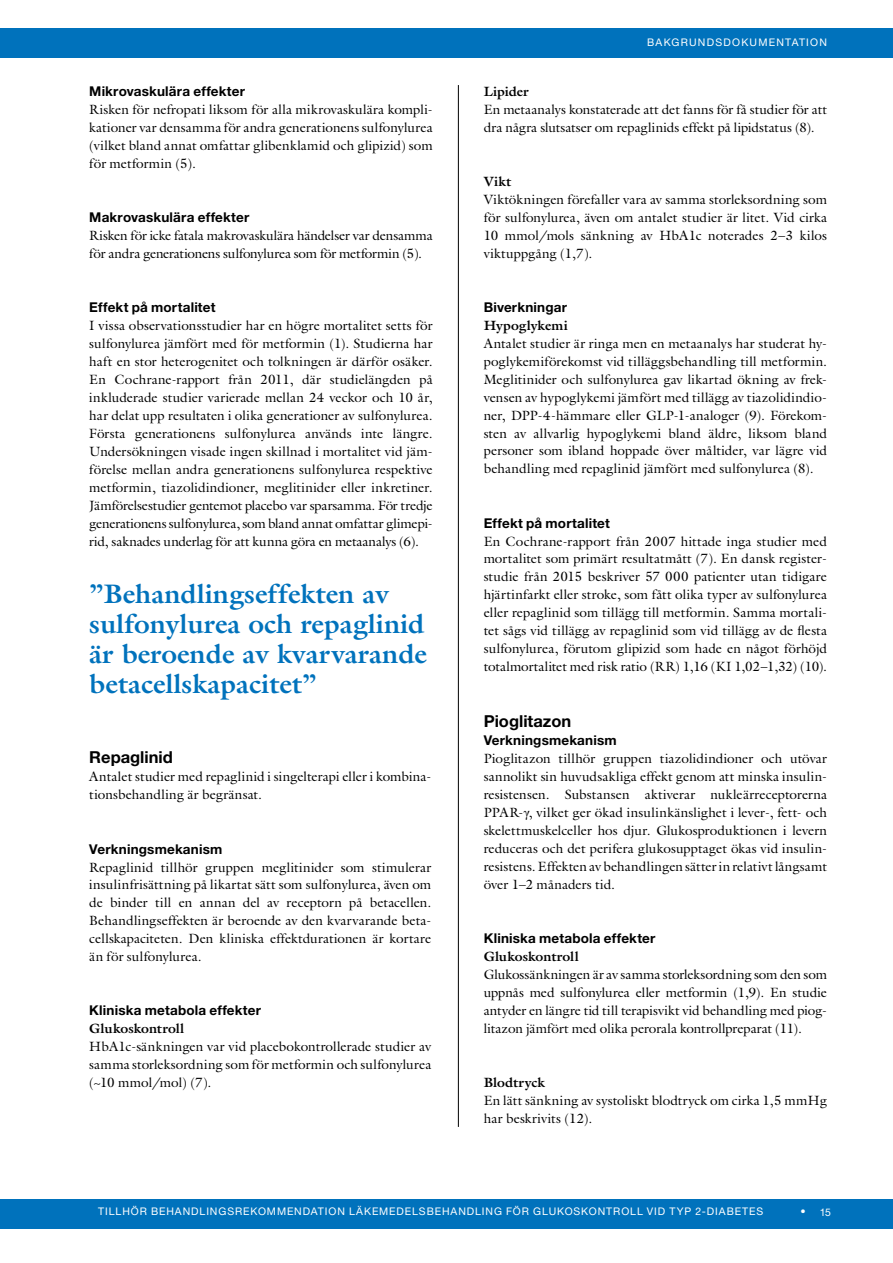
<style>
.page{position:relative;width:893px;height:1263px;background:#fff}
.page>*{position:absolute;margin:0;border:0;box-sizing:border-box;transform-origin:0 0}
.t1{font:700 27px/30px "Galliard LT";color:#0072bc}
.t2{font:700 16.5px "Helvetica Neue";color:#000}
.t3{font:13.5px/18px "Galliard LT";color:#000;text-align:justify}
.t4{font:700 13.5px "Helvetica Neue";letter-spacing:.015em;color:#000}
.t5{font:700 13.5px "Galliard LT";color:#000}
.t6{font:10.5px "Helvetica Neue";letter-spacing:.09em;color:#fff}
.t7{font:10.5px "Helvetica Neue";letter-spacing:.115em;color:#fff}
.s1{font-family:"Times New Roman"}
</style>
<div class="page">
<div style="left:0;top:1199px;width:893px;height:30px;background:#0072bc"></div>
<div style="left:0;top:28px;width:893px;height:30px;background:#0072bc"></div>
<hr style="left:458px;top:85px;width:1px;height:1042px;background:#000">
<p class="t4" style="left:89px;top:82px;width:157px">Mikrovaskulära effekter</p>
<p class="t3" style="left:89px;top:100px;width:345px">Risken för nefropati liksom för alla mikrovaskulära kompli&shy;kationer var densamma för andra generationens sulfonylurea (vilket bland annat omfattar glibenklamid och glipizid) som för metformin (5).</p>
<p class="t4" style="left:89px;top:208px;width:162px">Makrovaskulära effekter</p>
<p class="t3" style="left:89px;top:226px;width:345px">Risken för icke fatala makrovaskulära händelser var densamma för andra generationens sulfonylurea som för metformin (5).</p>
<p class="t4" style="left:89px;top:298px;width:128px">Effekt på mortalitet</p>
<p class="t3" style="left:89px;top:316px;width:345px">I vissa observationsstudier har en högre mortalitet setts för sulfonylurea jämfört med för metformin (1). Studierna har haft en stor heterogenitet och tolkningen är därför osäker.<br>En Cochrane-rapport från 2011, där studielängden på inkluderade studier varierade mellan 24 veckor och 10 år, har delat upp resultaten i olika generationer av sulfonylurea.<br>Första generationens sulfonylurea används inte längre.<br>Undersökningen visade ingen skillnad i mortalitet vid jäm&shy;förelse mellan andra generationens sulfonylurea respektive metformin, tiazolidindioner, meglitinider eller inkretiner.<br>Jämförelsestudier gentemot placebo var sparsamma. För tredje generationens sulfonylurea, som bland annat omfattar glimepi&shy;rid, saknades underlag för att kunna göra en metaanalys (6).</p>
<h1 class="t1" style="left:89px;top:578px;width:339px">”Behandlingseffekten av sulfonylurea och repaglinid är beroende av kvarvarande betacellskapacitet”</h1>
<p class="t2" style="left:89px;top:747px;width:85px">Repaglinid</p>
<p class="t3" style="left:89px;top:768px;width:343px">Antalet studier med repaglinid i singelterapi eller i kombina&shy;tionsbehandling är begränsat.</p>
<p class="t4" style="left:89px;top:840px;width:135px">Verkningsmekanism</p>
<p class="t3" style="left:89px;top:858px;width:344px">Repaglinid tillhör gruppen meglitinider som stimulerar insulinfrisättning på likartat sätt som sulfonylurea, även om de binder till en annan del av receptorn på betacellen.<br>Behandlingseffekten är beroende av den kvarvarande beta&shy;cellskapaciteten. Den kliniska effektdurationen är kortare än för sulfonylurea.</p>
<p class="t4" style="left:89px;top:1002px;width:173px">Kliniska metabola effekter</p>
<p class="t5" style="left:89px;top:1020px;width:97px">Glukoskontroll</p>
<p class="t3" style="left:89px;top:1038px;width:344px">HbA1c-sänkningen var vid placebokontrollerade studier av samma storleksordning som för metformin och sulfonylurea (~10 mmol/mol) (7).</p>
<p class="t7" style="left:647px;top:36px;width:181px">BAKGRUNDSDOKUMENTATION</p>
<p class="t7" style="left:647px;top:39px;width:181px">BAKGRUNDSDOKUMENTATION</p>
<p class="t5" style="left:484px;top:82px;width:47px">Lipider</p>
<p class="t3" style="left:484px;top:100px;width:345px">En metaanalys konstaterade att det fanns för få studier för att dra några slutsatser om repaglinids effekt på lipidstatus (8).</p>
<p class="t5" style="left:484px;top:172px;width:29px">Vikt</p>
<p class="t3" style="left:484px;top:190px;width:345px">Viktökningen förefaller vara av samma storleksordning som för sulfonylurea, även om antalet studier är litet. Vid cirka 10 mmol/mols sänkning av HbA1c noterades 2–3 kilos viktuppgång (1,7).</p>
<p class="t4" style="left:484px;top:298px;width:85px">Biverkningar</p>
<p class="t5" style="left:484px;top:316px;width:86px">Hypoglykemi</p>
<p class="t3" style="left:484px;top:334px;width:345px">Antalet studier är ringa men en metaanalys har studerat hy&shy;poglykemiförekomst vid tilläggsbehandling till metformin.<br>Meglitinider och sulfonylurea gav likartad ökning av frek&shy;vensen av hypoglykemi jämfört med tillägg av tiazolidindio&shy;ner, DPP-4-hämmare eller GLP-1-analoger (9). Förekom&shy;sten av allvarlig hypoglykemi bland äldre, liksom bland personer som ibland hoppade över måltider, var lägre vid behandling med repaglinid jämfört med sulfonylurea (8).</p>
<p class="t4" style="left:484px;top:514px;width:128px">Effekt på mortalitet</p>
<p class="t3" style="left:484px;top:532px;width:345px">En Cochrane-rapport från 2007 hittade inga studier med mortalitet som primärt resultatmått (7). En dansk register&shy;studie från 2015 beskriver 57 000 patienter utan tidigare hjärtinfarkt eller stroke, som fått olika typer av sulfonylurea eller repaglinid som tillägg till metformin. Samma mortali&shy;tet sågs vid tillägg av repaglinid som vid tillägg av de flesta sulfonylurea, förutom glipizid som hade en något förhöjd totalmortalitet med risk ratio (RR) 1,16 (KI 1,02–1,32) (10).</p>
<p class="t2" style="left:484px;top:711px;width:89px">Pioglitazon</p>
<p class="t4" style="left:484px;top:732px;width:135px">Verkningsmekanism</p>
<p class="t3" style="left:484px;top:750px;width:345px">Pioglitazon tillhör gruppen tiazolidindioner och utövar sannolikt sin huvudsakliga effekt genom att minska insulin&shy;resistensen. Substansen aktiverar nukleärreceptorerna PPAR-<span class="s1">γ</span>, vilket ger ökad insulinkänslighet i lever-, fett- och skelettmuskelceller hos djur. Glukosproduktionen i levern reduceras och det perifera glukosupptaget ökas vid insulin&shy;resistens. Effekten av behandlingen sätter in relativt långsamt över 1–2 månaders tid.</p>
<p class="t4" style="left:484px;top:930px;width:173px">Kliniska metabola effekter</p>
<p class="t5" style="left:484px;top:948px;width:97px">Glukoskontroll</p>
<p class="t3" style="left:484px;top:966px;width:345px">Glukossänkningen är av samma storleksordning som den som uppnås med sulfonylurea eller metformin (1,9). En studie antyder en längre tid till terapisvikt vid behandling med piog&shy;litazon jämfört med olika perorala kontrollpreparat (11).</p>
<p class="t5" style="left:484px;top:1074px;width:63px">Blodtryck</p>
<p class="t3" style="left:484px;top:1092px;width:345px">En lätt sänkning av systoliskt blodtryck om cirka 1,5 mmHg har beskrivits (12).</p>
<p class="t6" style="left:98px;top:1205px;width:666px">TILLHÖR BEHANDLINGSREKOMMENDATION LÄKEMEDELSBEHANDLING FÖR GLUKOSKONTROLL VID TYP 2-DIABETES</p>
<p class="t6" style="left:800px;top:1206px;width:32px">• 15</p>
</div>
